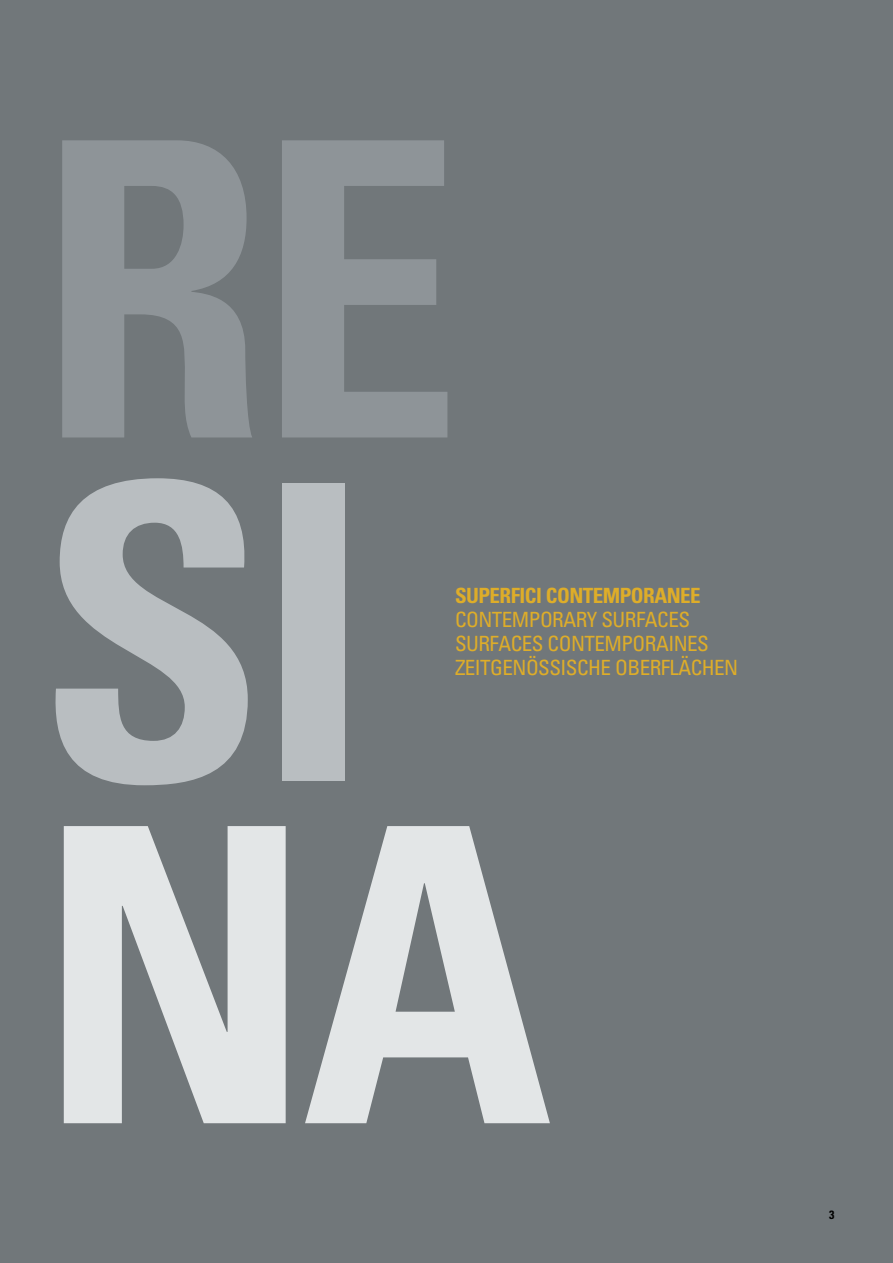
<style>
.page{position:relative;width:893px;height:1263px;background:#71777a}
.page>*{position:absolute;margin:0;border:0;box-sizing:border-box;transform-origin:0 0}
.t1{font:700 condensed 411.6px "Univers LT Std";color:#8e9498}
.t2{font:700 condensed 411.6px "Univers LT Std";color:#b9bec1}
.t3{font:700 condensed 411.6px "Univers LT Std";color:#e3e6e7}
.t4{font:condensed 21px/24px "Univers LT Std";letter-spacing:-.025em;color:#dead29}
.t5{font:700 condensed 21px "Univers LT Std";letter-spacing:-.025em;color:#dead29}
.t6{font:700 condensed 12px "Univers LT Std";color:#000}
</style>
<div class="page">
<h1 class="t1" style="left:37px;top:39px;width:426px">RE</h1>
<h1 class="t2" style="left:37px;top:381px;width:334px">SI</h1>
<p class="t5" style="left:455px;top:583px;width:247px">SUPERFICI CONTEMPORANEE</p>
<p class="t4" style="left:455px;top:607px;width:285px">CONTEMPORARY SURFACES<br>SURFACES CONTEMPORAINES<br>ZEITGENÖSSISCHE OBERFLÄCHEN</p>
<h1 class="t3" style="left:37px;top:724px;width:517px">NA</h1>
<p class="t6" style="left:829px;top:1207px;width:7px">3</p>
</div>
